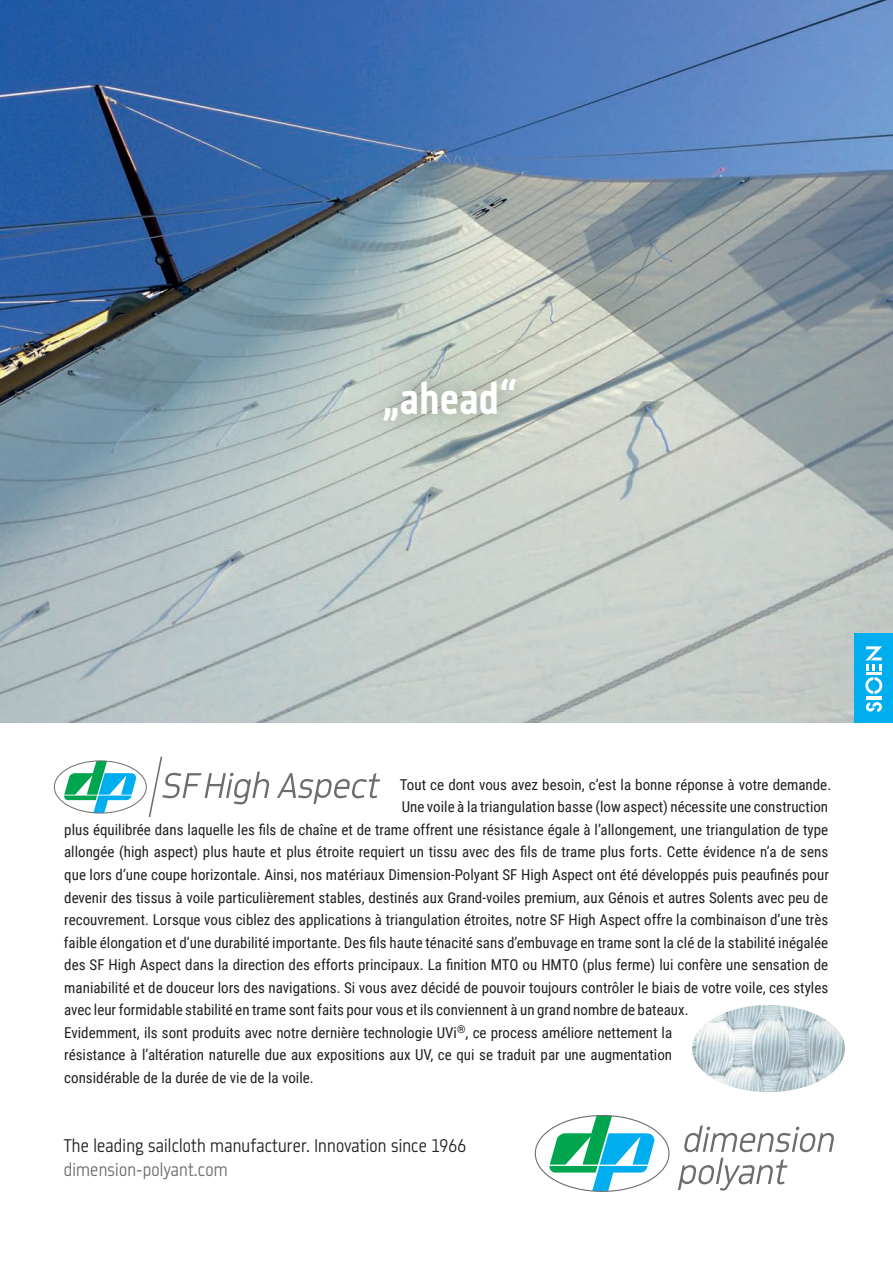
<style>
.page{position:relative;width:893px;height:1263px;background:#fff}
.page>*{position:absolute;margin:0;border:0;box-sizing:border-box;transform-origin:0 0}
.t1{font:700 46.5px "Metroflex Narrow";color:#fff}
.t2{font:300 19.5px "Metroflex Narrow";letter-spacing:.01em;color:#231f20}
.t3{font:300 19.5px "Metroflex Narrow";letter-spacing:.01em;color:#6c6d70}
.t4{font:15px "Roboto Condensed";color:#231f20}
.s1{font-family:"Roboto";font-weight:500}
</style>
<div class="page">
<img style="left:0;top:0;width:893px;height:723px">
<div style="left:367px;top:360px;width:165px;height:78px;background:#231f20;opacity:.29"></div>
<svg style="left:549px;top:1115px;width:106px;height:76px"></svg>
<svg style="left:678px;top:1125px;width:156px;height:65px"></svg>
<div style="left:855px;top:634px;width:38px;height:89px;background:#00aeef"></div>
<svg style="left:866px;top:702px;width:16px;height:10px"></svg>
<svg style="left:865px;top:677px;width:17px;height:17px"></svg>
<hr style="left:866px;top:696px;width:16px;height:3px;background:#fff">
<hr style="left:866px;top:672px;width:16px;height:3px;background:#fff">
<svg style="left:865px;top:646px;width:17px;height:25px"></svg>
<img style="left:692px;top:1005px;width:153px;height:87px">
<svg style="left:148px;top:756px;width:233px;height:61px"></svg>
<svg style="left:64px;top:762px;width:72px;height:51px"></svg>
<div style="left:54px;top:760px;width:93px;height:53px;border:1px solid #6c6d70;border-radius:50%"></div>
<h1 class="t1" style="left:382px;top:371px;width:136px"><span class="s1">„</span>ahead<span class="s1">“</span></h1>
<p class="t4" style="left:400px;top:774px;width:433px">Tout ce dont vous avez besoin, c’est la bonne réponse à votre demande.</p>
<p class="t4" style="left:402px;top:797px;width:428px">Une voile à la triangulation basse (low aspect) nécessite une construction</p>
<p class="t4" style="left:64px;top:819px;width:765px">plus équilibrée dans laquelle les fils de chaîne et de trame offrent une résistance égale à l’allongement, une triangulation de type</p>
<p class="t4" style="left:64px;top:842px;width:766px">allongée (high aspect) plus haute et plus étroite requiert un tissu avec des fils de trame plus forts. Cette évidence n’a de sens</p>
<p class="t4" style="left:64px;top:864px;width:766px">que lors d’une coupe horizontale. Ainsi, nos matériaux Dimension-Polyant SF High Aspect ont été développés puis peaufinés pour</p>
<p class="t4" style="left:64px;top:887px;width:765px">devenir des tissus à voile particulièrement stables, destinés aux Grand-voiles premium, aux Génois et autres Solents avec peu de</p>
<p class="t4" style="left:64px;top:909px;width:765px">recouvrement. Lorsque vous ciblez des applications à triangulation étroites, notre SF High Aspect offre la combinaison d’une très</p>
<p class="t4" style="left:64px;top:932px;width:766px">faible élongation et d’une durabilité importante. Des fils haute ténacité sans d’embuvage en trame sont la clé de la stabilité inégalée</p>
<p class="t4" style="left:64px;top:954px;width:765px">des SF High Aspect dans la direction des efforts principaux. La finition MTO ou HMTO (plus ferme) lui confère une sensation de</p>
<p class="t4" style="left:64px;top:977px;width:765px">maniabilité et de douceur lors des navigations. Si vous avez décidé de pouvoir toujours contrôler le biais de votre voile, ces styles</p>
<p class="t4" style="left:64px;top:999px;width:626px">avec leur formidable stabilité en trame sont faits pour vous et ils conviennent à un grand nombre de bateaux.</p>
<p class="t4" style="left:64px;top:1022px;width:610px">Evidemment, ils sont produits avec notre dernière technologie UVi<sup>®</sup>, ce process améliore nettement la</p>
<p class="t4" style="left:64px;top:1044px;width:609px">résistance à l’altération naturelle due aux expositions aux UV, ce qui se traduit par une augmentation</p>
<p class="t4" style="left:64px;top:1067px;width:251px">considérable de la durée de vie de la voile.</p>
<h2 class="t2" style="left:64px;top:1134px;width:404px">The leading sailcloth manufacturer. Innovation since 1966</h2>
<h2 class="t3" style="left:64px;top:1158px;width:165px">dimension-polyant.com</h2>
</div>
